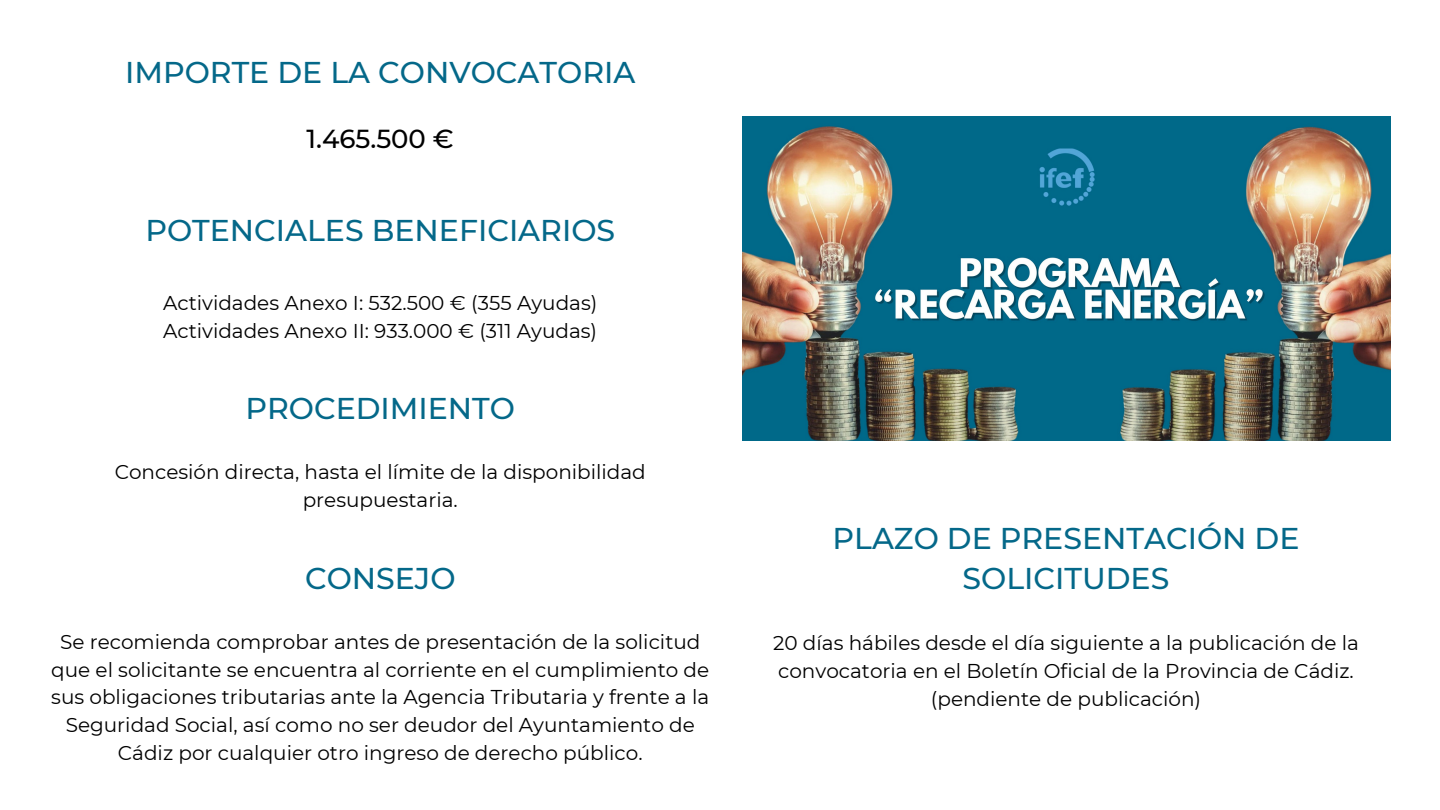
<style>
.page{position:relative;width:1440px;height:810px;background:#fff}
.page>*{position:absolute;margin:0;border:0;box-sizing:border-box;transform-origin:0 0}
.t1{font:500 30px/40.5px "Montserrat";color:#046889;text-align:center}
.t2{font:500 26px "Montserrat";color:#000}
.t3{font:20px/27.8px "Montserrat";color:#000;text-align:center}
</style>
<div class="page">
<img style="left:742px;top:116px;width:648px;height:324px">
<h1 class="t1" style="left:125px;top:52px;width:512px">IMPORTE DE LA CONVOCATORIA</h1>
<h2 class="t2" style="left:307px;top:123px;width:149px">1.465.500 €</h2>
<h1 class="t1" style="left:145px;top:210px;width:471px">POTENCIALES BENEFICIARIOS</h1>
<p class="t3" style="left:163px;top:289px;width:436px;text-align:left">Actividades Anexo I: 532.500 € (355 Ayudas)<br>Actividades Anexo II: 933.000 € (311 Ayudas)</p>
<h1 class="t1" style="left:245px;top:388px;width:271px">PROCEDIMIENTO</h1>
<p class="t3" style="left:115px;top:458px;width:533px">Concesión directa, hasta el límite de la disponibilidad presupuestaria.</p>
<h1 class="t1" style="left:305px;top:558px;width:152px">CONSEJO</h1>
<h1 class="t1" style="left:833px;top:518px;width:468px">PLAZO DE PRESENTACIÓN DE<br>SOLICITUDES</h1>
<p class="t3" style="left:51px;top:628px;width:659px">Se recomienda comprobar antes de presentación de la solicitud que el solicitante se encuentra al corriente en el cumplimiento de sus obligaciones tributarias ante la Agencia Tributaria y frente a la Seguridad Social, así como no ser deudor del Ayuntamiento de Cádiz por cualquier otro ingreso de derecho público.</p>
<p class="t3" style="left:773px;top:629px;width:587px">20 días hábiles desde el día siguiente a la publicación de la convocatoria en el Boletín Oficial de la Provincia de Cádiz. (pendiente de publicación)</p>
</div>
